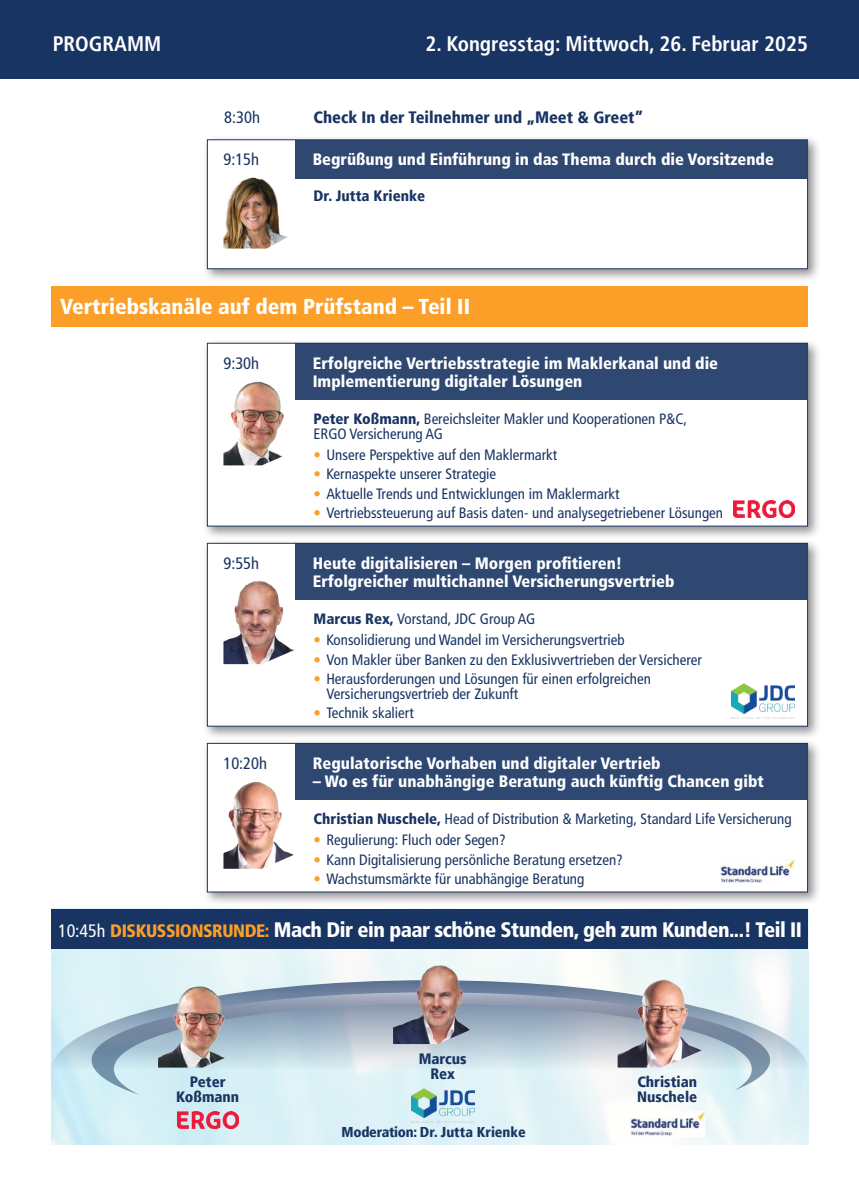
<style>
.page{position:relative;width:859px;height:1191px;background:#fff}
.page>*{position:absolute;margin:0;border:0;box-sizing:border-box;transform-origin:0 0}
.t1{font:900 condensed 21.6px "Frutiger LT Std";color:#fff}
.t2{font:900 condensed 21px "Frutiger LT Std";letter-spacing:-.025em;color:#fff}
.t3{font:700 condensed 21px "Frutiger LT";color:#fff}
.t4{font:900 condensed 16.5px/18px "Frutiger LT Std";color:#fff}
.t5{font:900 condensed 16.5px "Frutiger";color:#183463}
.t6{font:condensed 16.5px "Frutiger LT";color:#183463}
.t7{font:condensed 15px/15px "Frutiger LT";color:#183463}
.t8{font:900 condensed 15px/15px "Frutiger";color:#183463;text-align:center}
.t9{font:900 condensed 14.25px "Frutiger";letter-spacing:-.005em;color:#183463}
.s1{font-family:"Frutiger LT Std";font-weight:900}
.s2{font-family:"Frutiger";font-weight:900}
.s3{color:#fc9f28}
.s4{font-family:"Frutiger LT";font-weight:400;font-size:18px}
.s5{font-size:18px;color:#fc9f28}
</style>
<div class="page">
<div style="left:0;top:0;width:859px;height:79px;background:#183463"></div>
<div style="left:51px;top:285px;width:757px;height:41px;background:#fc9f28"></div>
<div style="left:202px;top:135px;width:620px;height:148px;background:#241f1f;opacity:.5"></div>
<div style="left:207px;top:139px;width:601px;height:130px;background:#fff;border:1px solid #183463"></div>
<img style="left:223px;top:177px;width:65px;height:72px">
<div style="left:296px;top:140px;width:511px;height:38px;background:#2f4872"></div>
<div style="left:202px;top:538px;width:620px;height:202px;background:#241f1f;opacity:.5"></div>
<div style="left:207px;top:543px;width:601px;height:183px;background:#fff;border:1px solid #183463"></div>
<div style="left:296px;top:543px;width:511px;height:57px;background:#2f4872"></div>
<img style="left:223px;top:571px;width:73px;height:93px">
<img style="left:731px;top:684px;width:63px;height:34px">
<div style="left:202px;top:338px;width:620px;height:202px;background:#241f1f;opacity:.5"></div>
<div style="left:207px;top:343px;width:601px;height:183px;background:#fff;border:1px solid #183463"></div>
<div style="left:296px;top:343px;width:511px;height:57px;background:#2f4872"></div>
<img style="left:223px;top:372px;width:73px;height:93px">
<img style="left:733px;top:501px;width:61px;height:17px">
<div style="left:202px;top:738px;width:620px;height:168px;background:#241f1f;opacity:.5"></div>
<div style="left:207px;top:743px;width:601px;height:149px;background:#fff;border:1px solid #183463"></div>
<div style="left:296px;top:743px;width:511px;height:57px;background:#2f4872"></div>
<img style="left:223px;top:775px;width:73px;height:93px">
<img style="left:720px;top:859px;width:74px;height:24px">
<img style="left:51px;top:908px;width:757px;height:236px">
<svg style="left:51px;top:980px;width:757px;height:90px"></svg>
<svg style="left:92px;top:992px;width:678px;height:103px;background:#c0d1dc"></svg>
<div style="left:51px;top:909px;width:757px;height:40px;background:#183463"></div>
<img style="left:177px;top:1111px;width:61px;height:17px">
<img style="left:158px;top:977px;width:99px;height:90px">
<img style="left:411px;top:1088px;width:63px;height:34px">
<img style="left:393px;top:946px;width:99px;height:98px">
<img style="left:630px;top:1111px;width:74px;height:25px">
<img style="left:618px;top:968px;width:99px;height:99px">
<h2 class="t3" style="left:53px;top:31px;width:110px">PROGRAMM</h2>
<h2 class="t3" style="left:425px;top:31px;width:384px">2. Kongresstag: Mittwoch, 26. Februar 2025</h2>
<p class="t6" style="left:224px;top:108px;width:37px">8:30h</p>
<p class="t5" style="left:314px;top:107px;width:331px">Check In der Teilnehmer und „Meet &amp; Greet”</p>
<p class="t6" style="left:223px;top:150px;width:37px">9:15h</p>
<p class="t4" style="left:313px;top:151px;width:463px">Begrüßung und Einführung in das Thema durch die Vorsitzende</p>
<p class="t8" style="left:314px;top:188px;width:113px">Dr. Jutta Krienke</p>
<h1 class="t1" style="left:60px;top:293px;width:411px">Vertriebskanäle auf dem Prüfstand – Teil II</h1>
<p class="t6" style="left:223px;top:353px;width:37px">9:30h</p>
<p class="t4" style="left:313px;top:354px;width:407px">Erfolgreiche Vertriebsstrategie im Maklerkanal und die<br>Implementierung digitaler Lösungen</p>
<p class="t7" style="left:314px;top:411px;width:375px"><span class="s1">Peter Koßmann</span><span class="s2">,</span> Bereichsleiter Makler und Kooperationen P&amp;C,<br>ERGO Versicherung AG</p>
<p class="t7" style="left:314px;top:447px;width:245px"><span class="s3">•</span> Unsere Perspektive auf den Maklermarkt</p>
<p class="t7" style="left:314px;top:467px;width:184px"><span class="s3">•</span> Kernaspekte unserer Strategie</p>
<p class="t7" style="left:314px;top:486px;width:307px"><span class="s3">•</span> Aktuelle Trends und Entwicklungen im Maklermarkt</p>
<p class="t7" style="left:314px;top:505px;width:411px"><span class="s3">•</span> Vertriebssteuerung auf Basis daten- und analysegetriebener Lösungen</p>
<p class="t6" style="left:223px;top:553px;width:37px">9:55h</p>
<p class="t4" style="left:313px;top:554px;width:363px">Heute digitalisieren – Morgen profitieren!<br>Erfolgreicher multichannel Versicherungsvertrieb</p>
<p class="t7" style="left:314px;top:611px;width:223px"><span class="s1">Marcus Rex</span><span class="s2">,</span> Vorstand, JDC Group AG</p>
<p class="t7" style="left:314px;top:632px;width:312px"><span class="s3">•</span> Konsolidierung und Wandel im Versicherungsvertrieb</p>
<p class="t7" style="left:314px;top:652px;width:390px"><span class="s3">•</span> Von Makler über Banken zu den Exklusivvertrieben der Versicherer</p>
<p class="t7" style="left:326px;top:671px;width:326px;text-indent:-13px"><span class="s3">•</span> Herausforderungen und Lösungen für einen erfolgreichen<br>Versicherungsvertrieb der Zukunft</p>
<p class="t7" style="left:314px;top:705px;width:102px"><span class="s3">•</span> Technik skaliert</p>
<p class="t6" style="left:223px;top:753px;width:45px">10:20h</p>
<p class="t4" style="left:313px;top:754px;width:349px">Regulatorische Vorhaben und digitaler Vertrieb</p>
<p class="t4" style="left:313px;top:772px;width:453px">– Wo es für unabhängige Beratung auch künftig Chancen gibt</p>
<p class="t7" style="left:314px;top:811px;width:479px"><span class="s1">Christian Nuschele</span><span class="s2">,</span> Head of Distribution &amp; Marketing, Standard Life Versicherung</p>
<p class="t7" style="left:314px;top:832px;width:194px"><span class="s3">•</span> Regulierung: Fluch oder Segen?</p>
<p class="t7" style="left:314px;top:852px;width:311px"><span class="s3">•</span> Kann Digitalisierung persönliche Beratung ersetzen?</p>
<p class="t7" style="left:314px;top:871px;width:272px"><span class="s3">•</span> Wachstumsmärkte für unabhängige Beratung</p>
<h2 class="t2" style="left:58px;top:917px;width:745px"><span class="s4">10:45h</span> <span class="s5">DISKUSSIONSRUNDE:</span> Mach Dir ein paar schöne Stunden, geh zum Kunden...! Teil II</h2>
<p class="t8" style="left:176px;top:1074px;width:65px">Peter<br>Koßmann</p>
<p class="t8" style="left:419px;top:1050px;width:49px">Marcus<br>Rex</p>
<p class="t9" style="left:342px;top:1123px;width:186px">Moderation: Dr. Jutta Krienke</p>
<p class="t8" style="left:637px;top:1074px;width:62px;text-align:left">Christian<br>Nuschele</p>
</div>
